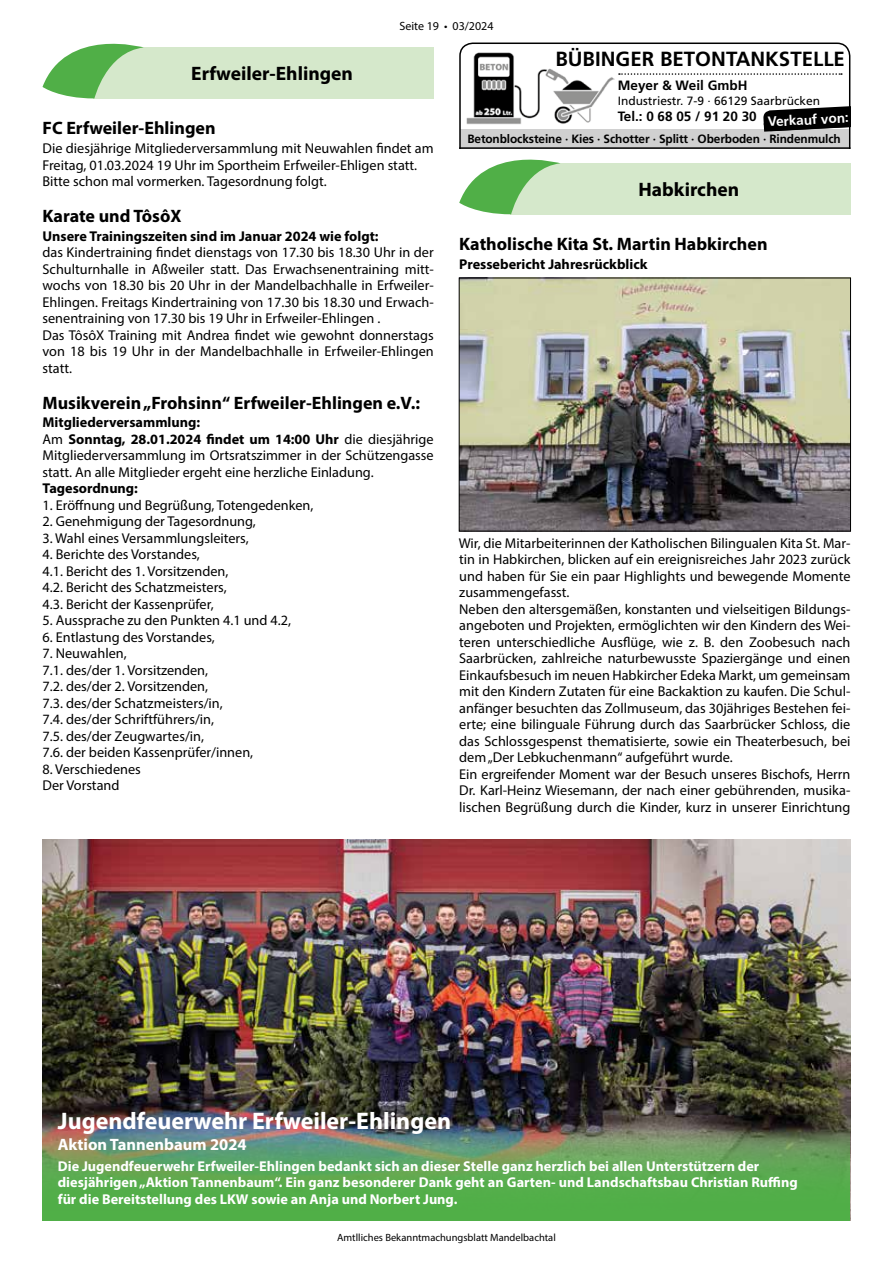
<style>
.page{position:relative;width:893px;height:1263px;background:#fff}
.page>*{position:absolute;margin:0;border:0;box-sizing:border-box;transform-origin:0 0}
.t1{font:700 24px "Myriad Pro";color:#fff}
.t2{font:700 20.4px "Frutiger";color:#000}
.t3{font:700 19.5px "Myriad Pro";color:#000}
.t4{font:700 18px "Myriad Pro";color:#000}
.t5{font:700 16.5px "Myriad Pro";color:#fff}
.t6{font:14.25px/16.5px "Myriad Pro";color:#000}
.t7{font:700 14.25px/16.5px "Myriad Pro";color:#fff}
.t8{font:700 14.25px "Myriad Pro";color:#000}
.t9{font:700 13.5px "Frutiger";color:#000}
.t10{font:700 13.5px "Frutiger";color:#fff}
.t11{font:700 12px "Frutiger";letter-spacing:-.01em;color:#000}
.t12{font:12px "Frutiger";color:#000}
.t13{font:12px "Myriad Pro";color:#000}
.t14{font:10.5px "Myriad Pro";color:#000}
.s1{font-weight:700}
</style>
<div class="page">
<div style="left:94px;top:47px;width:340px;height:51px;background:#d5e8cb"></div>
<svg style="left:43px;top:43px;width:101px;height:55px"></svg>
<img style="left:461px;top:280px;width:388px;height:249px">
<div style="left:459px;top:278px;width:392px;height:253px;border:1px solid #000"></div>
<img style="left:43px;top:840px;width:807px;height:288px">
<img style="left:43px;top:1128px;width:807px;height:92px">
<svg style="left:459px;top:43px;width:391px;height:171px"></svg>
<p class="t13" style="left:399px;top:19px;width:96px">Seite 19 • 03/2024</p>
<h3 class="t3" style="left:191px;top:61px;width:163px">Erfweiler-Ehlingen</h3>
<p class="t4" style="left:43px;top:117px;width:175px">FC Erfweiler-Ehlingen</p>
<p class="t6" style="left:43px;top:140px;width:393px">Die diesjährige Mitgliederversammlung mit Neuwahlen findet am<br>Freitag, 01.03.2024 19 Uhr im Sportheim Erfweiler-Ehligen statt.<br>Bitte schon mal vormerken. Tagesordnung folgt.</p>
<p class="t4" style="left:43px;top:204px;width:140px">Karate und TôsôX</p>
<p class="t8" style="left:43px;top:227px;width:338px">Unsere Trainingszeiten sind im Januar 2024 wie folgt:</p>
<p class="t6" style="left:43px;top:244px;width:393px">das Kindertraining findet dienstags von 17.30 bis 18.30 Uhr in der Schulturnhalle in Aßweiler statt. Das Erwachsenentraining mitt&shy;wochs von 18.30 bis 20 Uhr in der Mandelbachhalle in Erfweiler-Ehlingen. Freitags Kindertraining von 17.30 bis 18.30 und Erwach&shy;senentraining von 17.30 bis 19 Uhr in Erfweiler-Ehlingen .<br>Das TôsôX Training mit Andrea findet wie gewohnt donnerstags von 18 bis 19 Uhr in der Mandelbachhalle in Erfweiler-Ehlingen statt.</p>
<p class="t4" style="left:43px;top:391px;width:379px">Musikverein „Frohsinn“ Erfweiler-Ehlingen e.V.:</p>
<p class="t6" style="left:43px;top:414px;width:393px"><span class="s1">Mitgliederversammlung:<br></span>Am <span class="s1">Sonntag, 28.01.2024 findet um 14:00 Uhr</span> die diesjährige Mitgliederversammlung im Ortsratszimmer in der Schützengasse statt. An alle Mitglieder ergeht eine herzliche Einladung.</p>
<p class="t8" style="left:43px;top:479px;width:97px">Tagesordnung:</p>
<p class="t6" style="left:43px;top:497px;width:272px">1. Eröffnung und Begrüßung, Totengedenken,</p>
<p class="t6" style="left:43px;top:513px;width:215px">2. Genehmigung der Tagesordnung,</p>
<p class="t6" style="left:43px;top:530px;width:208px">3. Wahl eines Versammlungsleiters,</p>
<p class="t6" style="left:43px;top:546px;width:187px">4. Berichte des Vorstandes,<br>4.1. Bericht des 1. Vorsitzenden,<br>4.2. Bericht des Schatzmeisters,<br>4.3. Bericht der Kassenprüfer,</p>
<p class="t6" style="left:43px;top:612px;width:250px">5. Aussprache zu den Punkten 4.1 und 4.2,</p>
<p class="t6" style="left:43px;top:629px;width:174px">6. Entlastung des Vorstandes,</p>
<p class="t6" style="left:43px;top:645px;width:212px">7. Neuwahlen,<br>7.1. des/der 1. Vorsitzenden,<br>7.2. des/der 2. Vorsitzenden,<br>7.3. des/der Schatzmeisters/in,<br>7.4. des/der Schriftführers/in,<br>7.5. des/der Zeugwartes/in,<br>7.6. der beiden Kassenprüfer/innen,</p>
<p class="t6" style="left:43px;top:761px;width:100px">8. Verschiedenes<br>Der Vorstand</p>
<h2 class="t2" style="left:555px;top:47px;width:291px">BüBinger Betontankstelle</h2>
<p class="t9" style="left:618px;top:77px;width:131px">Meyer &amp; Weil gmbH</p>
<p class="t12" style="left:618px;top:93px;width:204px">Industriestr. 7-9 · 66129 Saarbrücken</p>
<p class="t9" style="left:618px;top:108px;width:140px">tel.: 0 68 05 / 91 20 30</p>
<p class="t11" style="left:467px;top:132px;width:375px">Betonblocksteine · kies · schotter · splitt · oberboden · rindenmulch</p>
<p class="t10" style="left:767px;top:114px;width:83px;rotate:-3deg">Verkauf von:</p>
<h3 class="t3" style="left:638px;top:177px;width:102px">Habkirchen</h3>
<p class="t4" style="left:459px;top:232px;width:310px">Katholische Kita St. Martin Habkirchen</p>
<p class="t8" style="left:459px;top:255px;width:190px">Pressebericht Jahresrückblick</p>
<p class="t6" style="left:459px;top:534px;width:393px">Wir, die Mitarbeiterinnen der Katholischen Bilingualen Kita St. Mar&shy;tin in Habkirchen, blicken auf ein ereignisreiches Jahr 2023 zurück und haben für Sie ein paar Highlights und bewegende Momente zusammengefasst.<br>Neben den altersgemäßen, konstanten und vielseitigen Bildungs&shy;angeboten und Projekten, ermöglichten wir den Kindern des Wei&shy;teren unterschiedliche Ausflüge, wie z. B. den Zoobesuch nach Saarbrücken, zahlreiche naturbewusste Spaziergänge und einen Einkaufsbesuch im neuen Habkircher Edeka Markt, um gemeinsam mit den Kindern Zutaten für eine Backaktion zu kaufen. Die Schul&shy;anfänger besuchten das Zollmuseum, das 30jähriges Bestehen fei&shy;erte; eine bilinguale Führung durch das Saarbrücker Schloss, die das Schlossgespenst thematisierte, sowie ein Theaterbesuch, bei dem „Der Lebkuchenmann“ aufgeführt wurde.<br>Ein ergreifender Moment war der Besuch unseres Bischofs, Herrn Dr. Karl-Heinz Wiesemann, der nach einer gebührenden, musika&shy;lischen Begrüßung durch die Kinder, kurz in unserer Einrichtung</p>
<h1 class="t1" style="left:58px;top:1105px;width:395px">Jugendfeuerwehr Erfweiler-Ehlingen</h1>
<p class="t5" style="left:58px;top:1133px;width:190px">Aktion Tannenbaum 2024</p>
<p class="t7" style="left:58px;top:1157px;width:741px">Die Jugendfeuerwehr Erfweiler-Ehlingen bedankt sich an dieser Stelle ganz herzlich bei allen Unterstützern der diesjährigen „Aktion Tannenbaum“. Ein ganz besonderer Dank geht an Garten- und Landschaftsbau Christian Ruffing für die Bereitstellung des LKW sowie an Anja und Norbert Jung.</p>
<p class="t14" style="left:337px;top:1231px;width:220px">Amtlliches Bekanntmachungsblatt Mandelbachtal</p>
</div>
